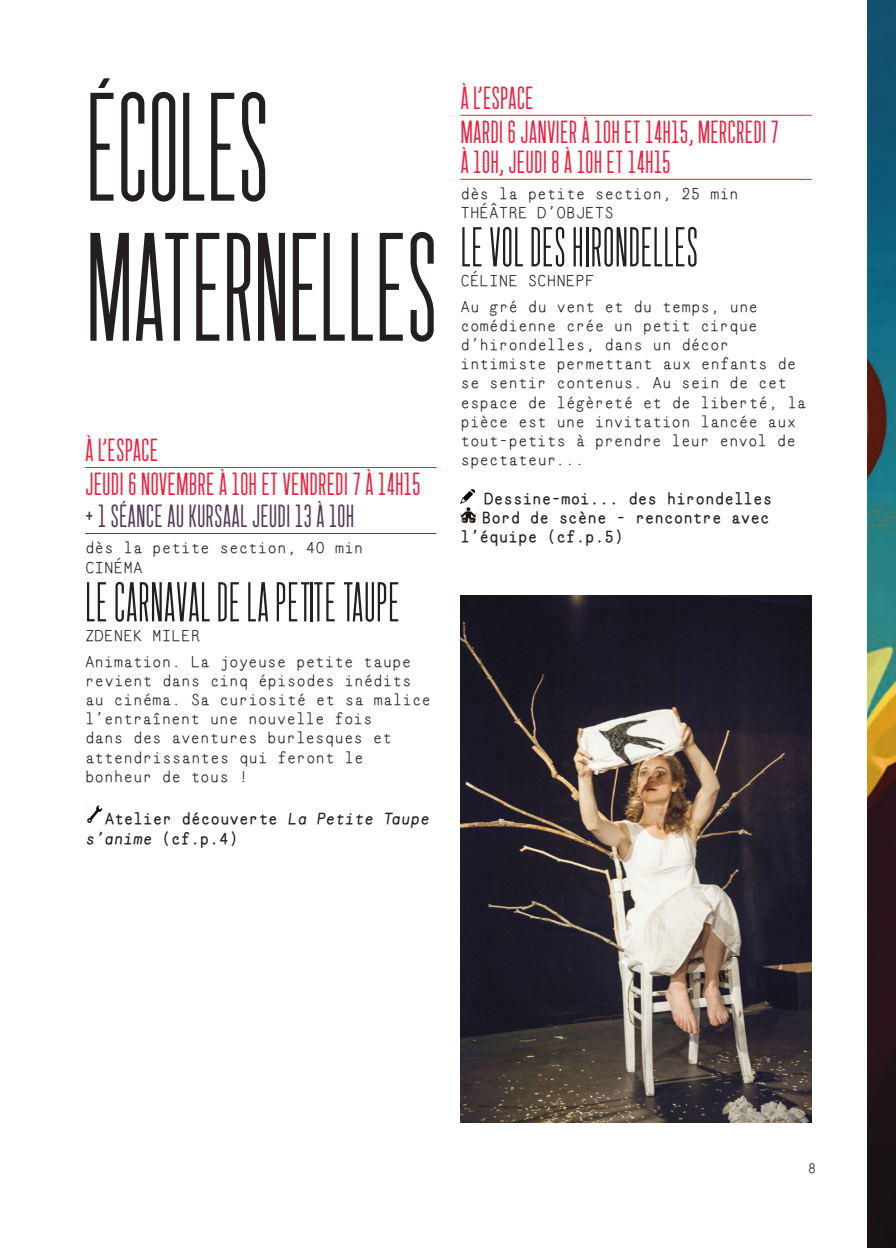
<style>
.page{position:relative;width:896px;height:1248px;background:#fff}
.page>*{position:absolute;margin:0;border:0;box-sizing:border-box;transform-origin:0 0}
.t1{font:154px/140px "SNDB Garaje Condensed";letter-spacing:-.015em;color:#231f20}
.t2{font:56px "SNDB Garaje Condensed";color:#231f20}
.t3{font:32px/34px "Garaje width 220 weight 800";color:#e9223f}
.t4{font:32px "Garaje width 220 weight 800";color:#553956}
.t5{font:16px/19.2px "SNDB Mononi Mono";color:#231f20}
.t6{font:700 16px/20px "SNDB Mononi Mono";color:#231f20}
.t7{font:14px "SNDB Mononi Mono";color:#231f20}
.s1{font-family:"SNDB Mononi Monobold";font-style:italic}
</style>
<div class="page">
<hr style="left:85px;top:467px;width:351px;height:1px;background:#e9223f">
<hr style="left:85px;top:533px;width:351px;height:1px;background:#553956">
<img style="left:87px;top:805px;width:16px;height:18px">
<hr style="left:460px;top:115px;width:352px;height:1px;background:#e9223f">
<hr style="left:460px;top:179px;width:352px;height:1px;background:#e9223f">
<img style="left:460px;top:489px;width:15px;height:14px">
<img style="left:460px;top:507px;width:17px;height:16px">
<img style="left:460px;top:595px;width:351px;height:527px">
<img style="left:867px;top:0;width:29px;height:1247px">
<h1 class="t1" style="left:85px;top:58px;width:355px">ÉCOLES<br>MATERNELLES</h1>
<h3 class="t3" style="left:85px;top:428px;width:337px">À L’ESPACE<br>JEUDI 6 NOVEMBRE À 10H ET VENDREDI 7 À 14H15</h3>
<h3 class="t4" style="left:85px;top:490px;width:271px">+ 1 SÉANCE AU KURSAAL JEUDI 13 À 10H</h3>
<p class="t5" style="left:85px;top:537px;width:280px;line-height:20px">dès la petite section, 40 min<br>Ciné</p>
<p class="t5" style="left:123px;top:558px;width:19px">ma</p>
<h2 class="t2" style="left:85px;top:562px;width:313px">LE CARNAVAL DE LAPETITETAUPE</h2>
<p class="t5" style="left:85px;top:625px;width:20px">Zdenek</p>
<p class="t5" style="left:85px;top:621px;width:328px;line-height:26px;text-indent:67px">Miler<br>Animation. La joyeuse petite taupe</p>
<p class="t5" style="left:85px;top:670px;width:348px">revient dans cinq épisodes inédits au cinéma. Sa curiosité et sa malice l’entraînent une nouvelle fois<br>dans des aventures burlesques et attendrissantes qui feront le bonheur de tous !</p>
<p class="t6" style="left:85px;top:808px;width:346px;text-indent:20px">Atelier découverte <span class="s1">La Petite Taupe s’anime</span> (cf.p.4)</p>
<h3 class="t3" style="left:460px;top:76px;width:320px">À L’ESPACE<br>MARDI 6 JANVIER À 10H ET 14H15, MERCREDI 7</h3>
<h3 class="t3" style="left:460px;top:140px;width:212px">À 10H, JEUDI 8 À 10H ET 14H15</h3>
<p class="t5" style="left:460px;top:184px;width:280px">dès la petite section, 25 min<br>Théâtre</p>
<p class="t5" style="left:537px;top:203px;width:58px">d’objets</p>
<h2 class="t2" style="left:460px;top:207px;width:225px">LE VOL DES HIRONDELLES</h2>
<p class="t5" style="left:460px;top:270px;width:20px">Céline</p>
<p class="t5" style="left:460px;top:267px;width:299px;line-height:26px;text-indent:67px">Schnepf<br>Au gré du vent et du temps, une</p>
<p class="t5" style="left:460px;top:315px;width:348px">comédienne crée un petit cirque d’hirondelles, dans un décor intimiste permettant aux enfants de se sentir contenus. Au sein de cet espace de légèreté et de liberté, la pièce est une invitation lancée aux tout-petits à prendre leur envol de spectateur...</p>
<p class="t6" style="left:484px;top:488px;width:290px">Dessine-moi... des hirondelles</p>
<p class="t6" style="left:482px;top:507px;width:289px">Bord de scène - rencontre avec</p>
<p class="t6" style="left:460px;top:526px;width:165px">l’équipe (cf.p.5)</p>
<p class="t7" style="left:808px;top:1158px;width:10px">8</p>
</div>
